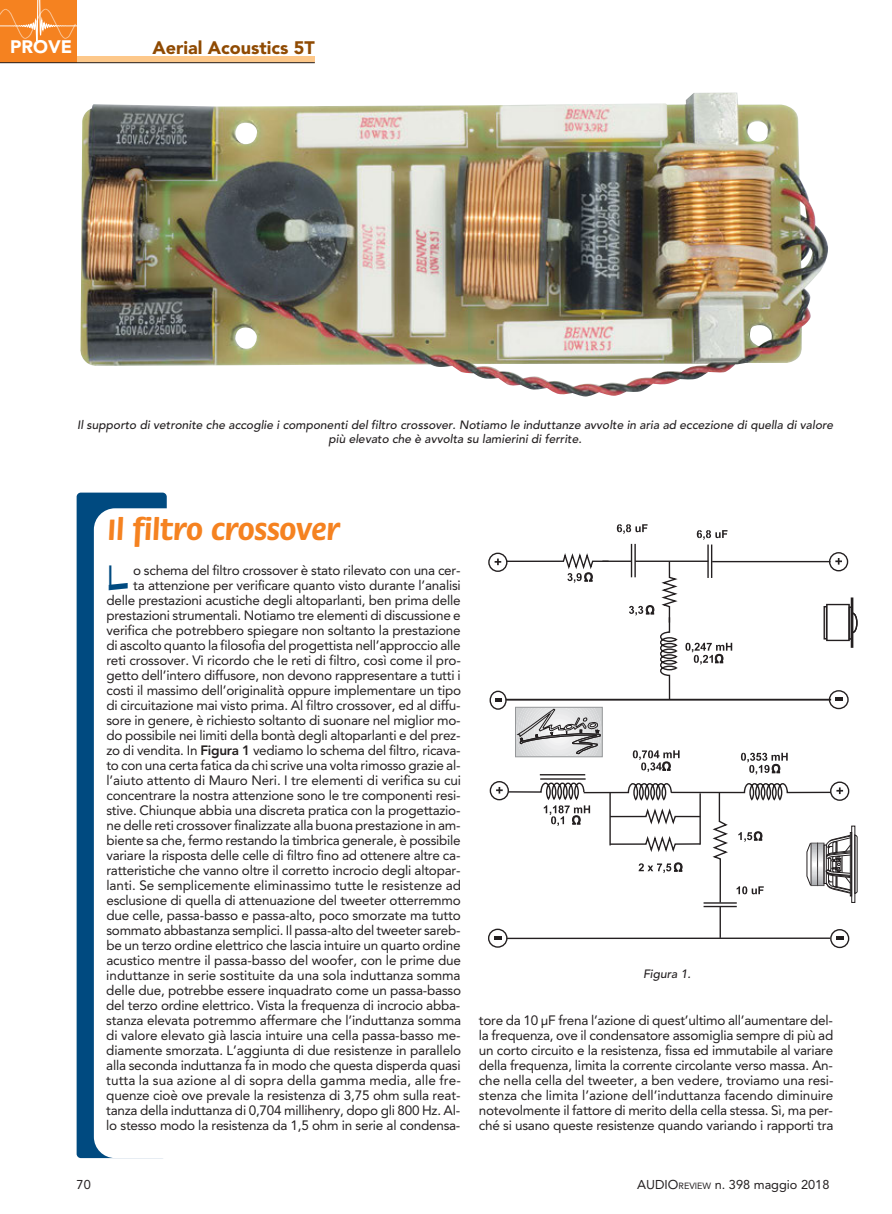
<style>
.page{position:relative;width:892px;height:1214px;background:#fff}
.page>*{position:absolute;margin:0;border:0;box-sizing:border-box;transform-origin:0 0}
.t1{font:700 39px "Graphite Std";color:#004a80}
.t2{font:700 31.35px "Flora Std";color:#f58220}
.t3{font:900 18px "Avenir";color:#8f4a02}
.t4{font:900 18px "Avenir";color:#fff}
.t5{font:13.5px/15px "Avenir";letter-spacing:-.015em;color:#231f20;text-align:right}
.t6{font:12.75px "Avenir";color:#231f20}
.t7{font:italic 500 12px/13.5px "Avenir";color:#231f20;text-align:center}
.s1{font-weight:800}
.s2{font-size:9px}
</style>
<div class="page">
<div style="left:0;top:57px;width:315px;height:6px;background:#fdc88a"></div>
<div style="left:0;top:0;width:77px;height:63px;background:#f58220"></div>
<hr style="left:0;top:62px;width:315px;height:1px;background:#231f20">
<div style="left:77px;top:492px;width:90px;height:666px;background:#004a80;border-radius:4px"></div>
<div style="left:94px;top:508px;width:120px;height:650px;background:#fff;border-radius:21px"></div>
<hr style="left:703px;top:906px;width:34px;height:1px;background:#231f20">
<hr style="left:631px;top:544px;width:1px;height:33px;background:#231f20">
<hr style="left:707px;top:544px;width:2px;height:34px;background:#231f20">
<hr style="left:634px;top:544px;width:2px;height:33px;background:#231f20">
<hr style="left:711px;top:544px;width:1px;height:34px;background:#231f20">
<hr style="left:719px;top:906px;width:2px;height:32px;background:#231f20">
<hr style="left:507px;top:937px;width:323px;height:2px;background:#231f20">
<div style="left:490px;top:781px;width:19px;height:19px;border:1px solid #231f20;border-radius:50%"></div>
<div style="left:488px;top:552px;width:19px;height:20px;border:1px solid #231f20;border-radius:50%"></div>
<div style="left:829px;top:552px;width:19px;height:19px;border:1px solid #231f20;border-radius:50%"></div>
<svg style="left:835px;top:558px;width:7px;height:6px"></svg>
<div style="left:830px;top:781px;width:19px;height:20px;border:1px solid #231f20;border-radius:50%"></div>
<div style="left:488px;top:928px;width:19px;height:19px;border:1px solid #231f20;border-radius:50%"></div>
<svg style="left:494px;top:936px;width:8px;height:3px"></svg>
<div style="left:489px;top:690px;width:18px;height:20px;border:1px solid #231f20;border-radius:50%"></div>
<svg style="left:495px;top:698px;width:7px;height:3px"></svg>
<div style="left:829px;top:690px;width:19px;height:19px;border:1px solid #231f20;border-radius:50%"></div>
<svg style="left:835px;top:697px;width:8px;height:4px"></svg>
<div style="left:830px;top:929px;width:19px;height:19px;border:1px solid #231f20;border-radius:50%"></div>
<svg style="left:836px;top:936px;width:8px;height:4px"></svg>
<div style="left:506px;top:699px;width:325px;height:1px;border:1px solid #231f20"></div>
<div style="left:851px;top:597px;width:2px;height:51px;border:1px solid #231f20"></div>
<div style="left:826px;top:604px;width:24px;height:37px;border:1px solid #231f20"></div>
<div style="left:823px;top:606px;width:4px;height:33px;border:1px solid #231f20"></div>
<div style="left:848px;top:606px;width:4px;height:34px;border:1px solid #231f20"></div>
<svg style="left:851px;top:612px;width:6px;height:22px"></svg>
<svg style="left:515px;top:706px;width:87px;height:52px;background:#bfbfc0"></svg>
<hr style="left:602px;top:560px;width:29px;height:2px;background:#231f20">
<hr style="left:712px;top:561px;width:118px;height:1px;background:#231f20">
<svg style="left:617px;top:524px;width:30px;height:10px"></svg>
<svg style="left:697px;top:530px;width:30px;height:10px"></svg>
<svg style="left:741px;top:753px;width:47px;height:21px"></svg>
<svg style="left:633px;top:750px;width:46px;height:22px"></svg>
<svg style="left:629px;top:560px;width:103px;height:140px"></svg>
<svg style="left:495px;top:552px;width:115px;height:31px"></svg>
<svg style="left:496px;top:782px;width:361px;height:122px"></svg>
<hr style="left:609px;top:792px;width:2px;height:53px;background:#231f20">
<hr style="left:699px;top:793px;width:2px;height:51px;background:#231f20">
<hr style="left:540px;top:778px;width:45px;height:1px;background:#231f20">
<hr style="left:540px;top:774px;width:45px;height:1px;background:#231f20">
<img style="left:80px;top:93px;width:748px;height:304px">
<svg style="left:0;top:0;width:77px;height:40px"></svg>
<h3 class="t4" style="left:10px;top:32px;width:63px">PROVE</h3>
<h3 class="t3" style="left:152px;top:32px;width:164px">Aerial Acoustics 5T</h3>
<p class="t7" style="left:77px;top:419px;width:758px">Il supporto di vetronite che accoglie i componenti del filtro crossover. Notiamo le induttanze avvolte in aria ad eccezione di quella di valore più elevato che è avvolta su lamierini di ferrite.</p>
<h2 class="t2" style="left:107px;top:517px;width:234px">Il filtro crossover</h2>
<h1 class="t1" style="left:106px;top:562px;width:23px">L</h1>
<p class="t5" style="left:106px;top:563px;width:356px">o schema del filtro crossover è stato rilevato con una cer-<br>ta attenzione per verificare quanto visto durante l’analisi delle prestazioni acustiche degli altoparlanti, ben prima delle prestazioni strumentali. Notiamo tre elementi di discussione e verifica che potrebbero spiegare non soltanto la prestazione di ascolto quanto la filosofia del progettista nell’approccio alle reti crossover. Vi ricordo che le reti di filtro, così come il pro&shy;getto dell’intero diffusore, non devono rappresentare a tutti i costi il massimo dell’originalità oppure implementare un tipo di circuitazione mai visto prima. Al filtro crossover, ed al diffu&shy;sore in genere, è richiesto soltanto di suonare nel miglior mo&shy;do possibile nei limiti della bontà degli altoparlanti e del prez&shy;zo di vendita. In <span class="s1">Figura 1</span> vediamo lo schema del filtro, ricava&shy;to con una certa fatica da chi scrive una volta rimosso grazie al&shy;l’aiuto attento di Mauro Neri. I tre elementi di verifica su cui concentrare la nostra attenzione sono le tre componenti resi&shy;stive. Chiunque abbia una discreta pratica con la progettazio&shy;ne delle reti crossover finalizzate alla buona prestazione in am&shy;biente sa che, fermo restando la timbrica generale, è possibile variare la risposta delle celle di filtro fino ad ottenere altre ca&shy;ratteristiche che vanno oltre il corretto incrocio degli altopar&shy;lanti. Se semplicemente eliminassimo tutte le resistenze ad esclusione di quella di attenuazione del tweeter otterremmo due celle, passa-basso e passa-alto, poco smorzate ma tutto sommato abbastanza semplici. Il passa-alto del tweeter sareb&shy;be un terzo ordine elettrico che lascia intuire un quarto ordine acustico mentre il passa-basso del woofer, con le prime due induttanze in serie sostituite da una sola induttanza somma delle due, potrebbe essere inquadrato come un passa-basso del terzo ordine elettrico. Vista la frequenza di incrocio abba&shy;stanza elevata potremmo affermare che l’induttanza somma di valore elevato già lascia intuire una cella passa-basso me&shy;diamente smorzata. L’aggiunta di due resistenze in parallelo alla seconda induttanza fa in modo che questa disperda quasi tutta la sua azione al di sopra della gamma media, alle fre&shy;quenze cioè ove prevale la resistenza di 3,75 ohm sulla reat&shy;tanza della induttanza di 0,704 millihenry, dopo gli 800 Hz. Al&shy;lo stesso modo la resistenza da 1,5 ohm in serie al condensa-</p>
<p class="t7" style="left:643px;top:967px;width:49px">Figura 1.</p>
<p class="t5" style="left:479px;top:1013px;width:356px;text-align:justify">tore da 10 µF frena l’azione di quest’ultimo all’aumentare del&shy;la frequenza, ove il condensatore assomiglia sempre di più ad un corto circuito e la resistenza, fissa ed immutabile al variare della frequenza, limita la corrente circolante verso massa. An&shy;che nella cella del tweeter, a ben vedere, troviamo una resi&shy;stenza che limita l’azione dell’induttanza facendo diminuire notevolmente il fattore di merito della cella stessa. Sì, ma per&shy;ché si usano queste resistenze quando variando i rapporti tra</p>
<p class="t6" style="left:77px;top:1174px;width:16px">70</p>
<p class="t6" style="left:637px;top:1174px;width:194px">AUDIO<span class="s2">REVIEW</span> n. 398 maggio 2018</p>
</div>
